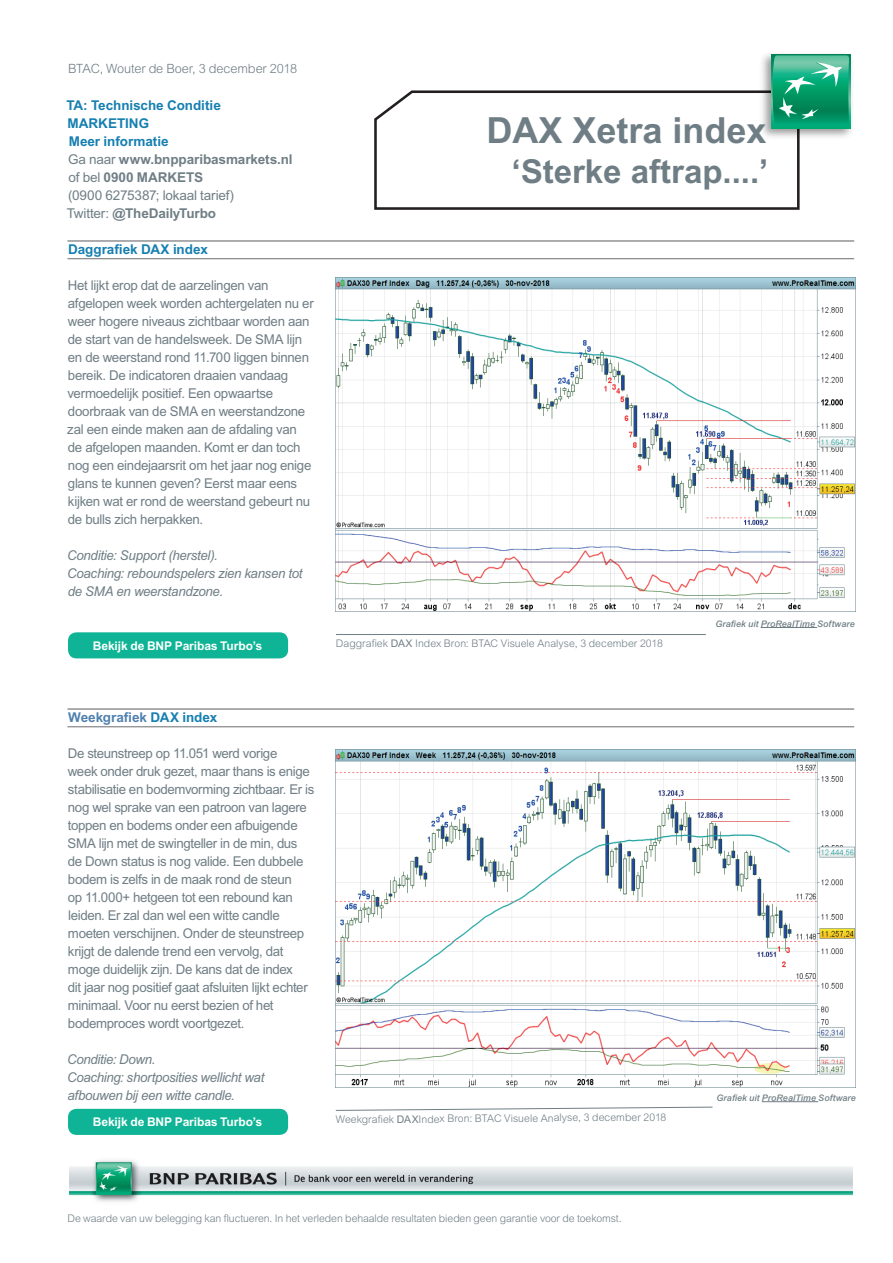
<style>
.page{position:relative;width:893px;height:1263px;background:#fff}
.page>*{position:absolute;margin:0;border:0;box-sizing:border-box;transform-origin:0 0}
.t1{font:700 36px "Arial MT Std";color:#6f7e85}
.t2{font:700 33px "Arial MT Std";color:#6f7e85}
.t3{font:13.5px/18px "Arial MT Std";letter-spacing:-.025em;color:#6f7e85}
.t4{font:italic 13.5px/18px "Arial MT Std";letter-spacing:-.02em;color:#6f7e85}
.t5{font:700 13.5px/18px "Arial MT Std";letter-spacing:-.005em;color:#6f7e85}
.t6{font:700 13.5px/18px "Arial MT Std";letter-spacing:-.005em;color:#167fb1}
.t7{font:700 13.5px "Arial MT Std";letter-spacing:-.005em;color:#5081ae}
.t8{font:300 12.75px "Arial MT Std";letter-spacing:-.01em;color:#6f7e85}
.t9{font:700 12px "Arial MT Std";letter-spacing:-.01em;color:#fff}
.t10{font:300 10.5px "Arial MT Std";letter-spacing:-.01em;color:#6f7e85}
.t11{font:italic 500 9px "Arial MT Std";letter-spacing:.01em;color:#6f7e85}
.s1{color:#167fb1}
.s2{font-weight:400}
</style>
<div class="page">
<hr style="left:68px;top:240px;width:786px;height:2px;background:#6c6d70">
<hr style="left:68px;top:258px;width:786px;height:1px;background:#6c6d70">
<hr style="left:68px;top:708px;width:786px;height:2px;background:#6c6d70">
<hr style="left:68px;top:726px;width:786px;height:1px;background:#6c6d70">
<img style="left:336px;top:278px;width:519px;height:333px">
<img style="left:336px;top:749px;width:519px;height:338px">
<hr style="left:336px;top:634px;width:370px;height:1px;background:#6f7e85">
<svg style="left:335px;top:1107px;width:378px;height:4px"></svg>
<div style="left:68px;top:632px;width:220px;height:26px;background:#0eb495;border-radius:9px"></div>
<div style="left:68px;top:1109px;width:220px;height:26px;background:#0eb495;border-radius:9px"></div>
<img style="left:70px;top:1160px;width:783px;height:42px">
<svg style="left:374px;top:90px;width:426px;height:120px"></svg>
<img style="left:756px;top:54px;width:96px;height:88px">
<svg style="left:771px;top:54px;width:80px;height:74px"></svg>
<svg style="left:772px;top:55px;width:77px;height:71px;background:#2cab81"></svg>
<hr style="left:761px;top:627px;width:56px;height:1px;background:#6f7e85">
<hr style="left:762px;top:1101px;width:56px;height:1px;background:#6f7e85">
<p class="t8" style="left:68px;top:62px;width:231px">BTAC, Wouter de Boer, 3 december 2018</p>
<p class="t6" style="left:66px;top:96px;width:156px">TA: Technische Conditie<br>MARKETING</p>
<p class="t5" style="left:67px;top:132px;width:227px"><span class="s1">Meer informatie<br></span><span class="s2">Ga naar</span> www.bnpparibasmarkets.nl <span class="s2">of bel</span> 0900 MARKETS<br><span class="s2">(0900 6275387; lokaal tarief)<br>Twitter:</span> @TheDailyTurbo</p>
<p class="t6" style="left:68px;top:240px;width:141px">Daggrafiek DAX index</p>
<p class="t3" style="left:67px;top:276px;width:248px">Het lijkt erop dat de aarzelingen van afgelopen week worden achtergelaten nu er weer hogere niveaus zichtbaar worden aan de start van de handelsweek. De SMA lijn en de weerstand rond 11.700 liggen binnen bereik. De indicatoren draaien vandaag vermoedelijk positief. Een opwaartse doorbraak van de SMA en weerstandzone zal een einde maken aan de afdaling van de afgelopen maanden. Komt er dan toch nog een eindejaarsrit om het jaar nog enige glans te kunnen geven? Eerst maar eens kijken wat er rond de weerstand gebeurt nu de bulls zich herpakken.</p>
<p class="t4" style="left:67px;top:546px;width:237px">Conditie: Support (herstel).<br>Coaching: reboundspelers zien kansen tot de SMA en weerstandzone.</p>
<p class="t9" style="left:93px;top:639px;width:171px">Bekijk de BNP Paribas Turbo’s</p>
<h1 class="t1" style="left:486px;top:109px;width:282px">DAX Xetra index</h1>
<h2 class="t2" style="left:512px;top:152px;width:258px">‘Sterke aftrap....’</h2>
<p class="t10" style="left:336px;top:638px;width:328px">Daggrafiek <span class="s2">DAX</span> Index Bron: BTAC Visuele Analyse, 3 december 2018</p>
<p class="t11" style="left:715px;top:618px;width:141px">Grafiek uit ProRealTime Software</p>
<p class="t7" style="left:68px;top:710px;width:151px">Weekgrafiek <span class="s1">DAX index</span></p>
<p class="t3" style="left:68px;top:744px;width:248px">De steunstreep op 11.051 werd vorige<br>week onder druk gezet, maar thans is enige stabilisatie en bodemvorming zichtbaar. Er is nog wel sprake van een patroon van lagere toppen en bodems onder een afbuigende SMA lijn met de swingteller in de min, dus de Down status is nog valide. Een dubbele bodem is zelfs in de maak rond de steun<br>op 11.000+ hetgeen tot een rebound kan leiden. Er zal dan wel een witte candle moeten verschijnen. Onder de steunstreep krijgt de dalende trend een vervolg, dat moge duidelijk zijn. De kans dat de index<br>dit jaar nog positief gaat afsluiten lijkt echter minimaal. Voor nu eerst bezien of het bodemproces wordt voortgezet.</p>
<p class="t4" style="left:67px;top:1050px;width:199px">Conditie: Down.<br>Coaching: shortposities wellicht wat afbouwen bij een witte candle.</p>
<p class="t9" style="left:93px;top:1115px;width:171px">Bekijk de BNP Paribas Turbo’s</p>
<p class="t10" style="left:336px;top:1115px;width:332px;rotate:-1deg">Weekgrafi ek <span class="s2">DAX</span>Index Bron: BTAC Visuele Analyse, 3 december 2018</p>
<p class="t11" style="left:716px;top:1092px;width:141px">Grafiek uit ProRealTime Software</p>
<p class="t10" style="left:68px;top:1212px;width:556px">De waarde van uw belegging kan fluctueren. In het verleden behaalde resultaten bieden geen garantie voor de toekomst.</p>
</div>
